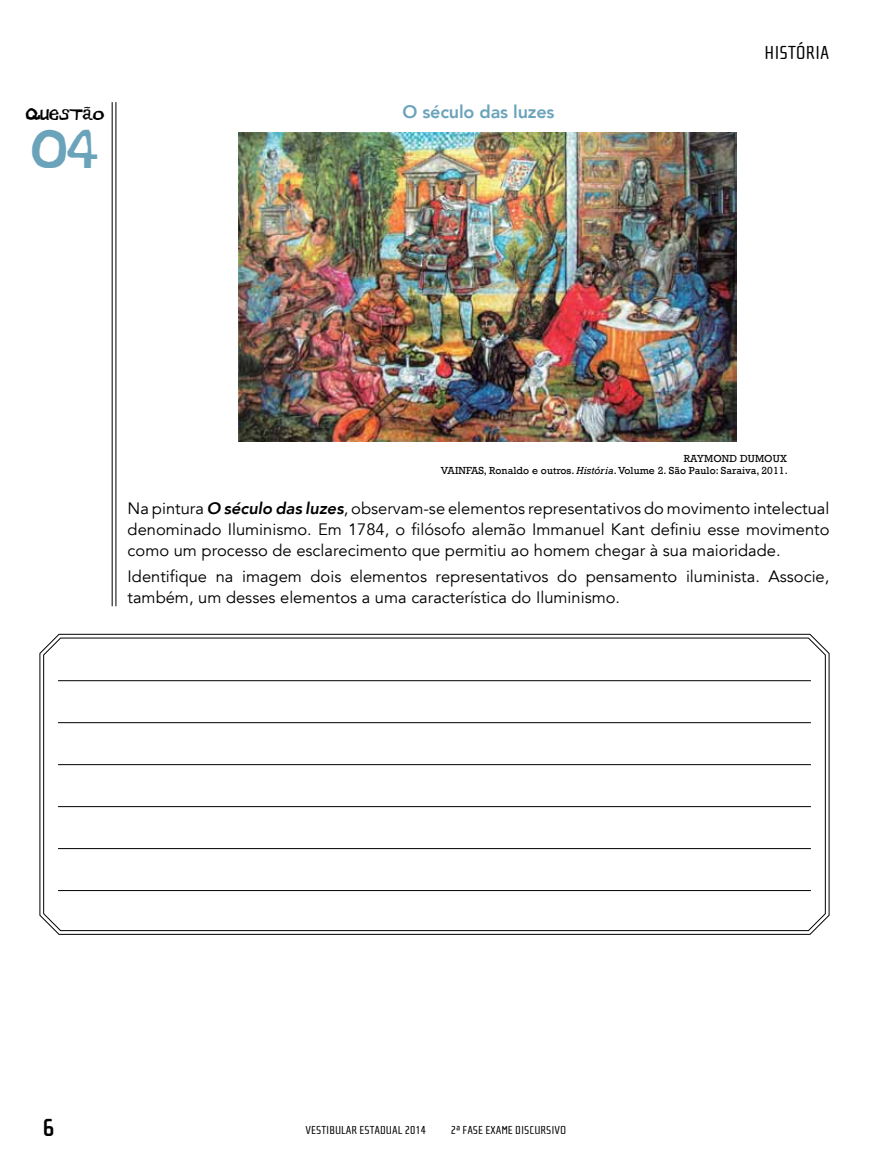
<style>
.page{position:relative;width:872px;height:1170px;background:#fff}
.page>*{position:absolute;margin:0;border:0;box-sizing:border-box;transform-origin:0 0}
.t1{font:48px "Dirt Devil";color:#6ba3bb}
.t2{font:700 25.5px "Cholla Sans";color:#000}
.t3{font:19.5px "Cholla Sans";color:#000}
.t4{font:800 18px "Avenir";letter-spacing:-.01em;color:#6ba3bb}
.t5{font:16.5px/21px "Avenir";color:#000;text-align:justify}
.t6{font:15px "Dirt Devil";color:#000}
.t7{font:12px "Cholla Sans";color:#000}
.t8{font:10.5px "Rockwell";letter-spacing:.01em;color:#000}
.s1{font-style:italic}
.s2{font-weight:800;font-style:italic}
</style>
<div class="page">
<hr style="left:115px;top:102px;width:1px;height:504px;background:#000">
<hr style="left:112px;top:102px;width:1px;height:504px;background:#000">
<img style="left:238px;top:132px;width:498px;height:309px">
<svg style="left:39px;top:633px;width:791px;height:302px"></svg>
<svg style="left:43px;top:637px;width:783px;height:294px"></svg>
<p class="t6" style="left:26px;top:103px;width:80px">QUESTÃO</p>
<h1 class="t1" style="left:32px;top:114px;width:68px">04</h1>
<p class="t4" style="left:402px;top:101px;width:153px">O século das luzes</p>
<p class="t3" style="left:764px;top:42px;width:66px">HISTÓRIA</p>
<p class="t8" style="left:684px;top:453px;width:105px">RAYMOND DUMOUX</p>
<p class="t8" style="left:441px;top:465px;width:14px">Vainfas</p>
<p class="t8" style="left:484px;top:465px;width:305px">, Ronaldo e outros. <span class="s1">História</span>. Volume 2. São Paulo: Saraiva, 2011.</p>
<p class="t5" style="left:128px;top:498px;width:703px">Na pintura <span class="s2">O século das luzes</span>, observam-se elementos representativos do movimento intelectual denominado Iluminismo. Em 1784, o filósofo alemão Immanuel Kant definiu esse movimento como um processo de esclarecimento que permitiu ao homem chegar à sua maioridade.</p>
<p class="t5" style="left:128px;top:566px;width:703px">Identifique na imagem dois elementos representativos do pensamento iluminista. Associe, também, um desses elementos a uma característica do Iluminismo.</p>
<h2 class="t2" style="left:43px;top:1113px;width:14px">6</h2>
<p class="t7" style="left:451px;top:1123px;width:117px">2ª FASE EXAME DISCURSIVO</p>
<p class="t7" style="left:305px;top:1123px;width:122px">VESTIBULAR ESTADUAL 2014</p>
</div>
